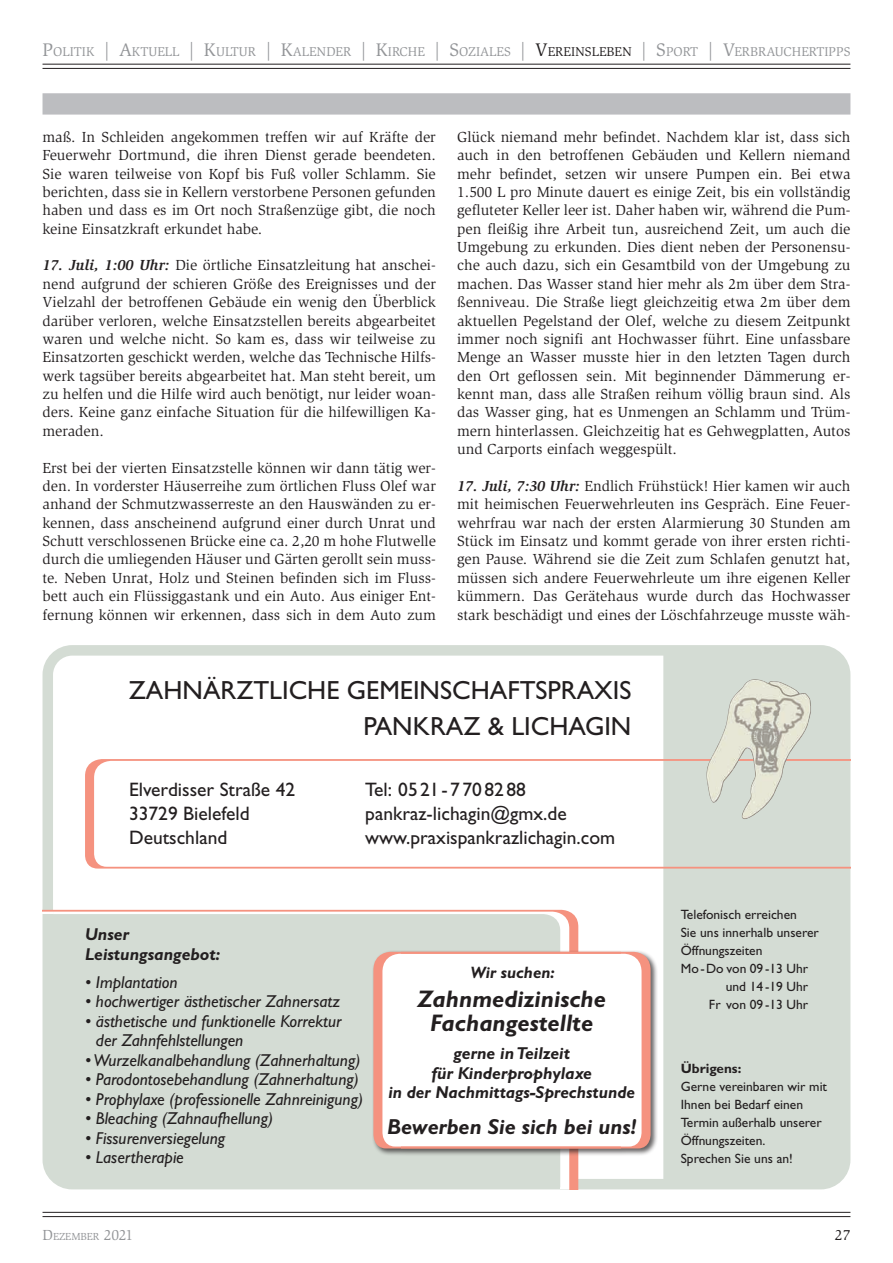
<style>
.page{position:relative;width:893px;height:1263px;background:#fff}
.page>*{position:absolute;margin:0;border:0;box-sizing:border-box;transform-origin:0 0}
.t1{font:26.25px/36px "Gill Sans";color:#231f20;text-align:right}
.t2{font:italic 700 24px/24px "Gill Sans";color:#231f20;text-align:center}
.t3{font:italic 700 21.75px "Gill Sans";color:#231f20}
.t4{font:19.5px/24px "Gill Sans";color:#231f20}
.t5{font:italic 17.25px/19.5px "Gill Sans";color:#231f20}
.t6{font:italic 700 17.25px/19.5px "Gill Sans";color:#231f20}
.t7{font:italic 700 16.5px "Gill Sans";color:#231f20}
.t8{font:15px/18.5px "Slimbach Std";color:#231f20;text-align:justify}
.t9{font:15px "Slimbach Std";color:#231f20}
.t10{font:13.5px/18px "Gill Sans";color:#231f20}
.t11{font:700 13.5px "Gill Sans";color:#231f20}
.t12{font:13.2px "Slimbach Std";color:#939598}
.t13{font:10.5px "Slimbach Std";color:#939598}
.s1{font-size:18.75px}
.s2{font-size:18.75px;color:#231f20}
.s3{color:#231f20}
.s4{font-weight:700;font-style:italic}
.s5{font-size:15px}
</style>
<div class="page">
<hr style="left:43px;top:64px;width:807px;height:1px;background:#231f20">
<hr style="left:43px;top:68px;width:807px;height:1px;background:#231f20">
<hr style="left:43px;top:1212px;width:807px;height:1px;background:#231f20">
<hr style="left:43px;top:1216px;width:807px;height:1px;background:#231f20">
<div style="left:43px;top:645px;width:807px;height:544px;border:10px solid #d4dcd4;border-radius:25px"></div>
<div style="left:663px;top:647px;width:183px;height:540px;background:#d4dcd4"></div>
<svg style="left:85px;top:759px;width:765px;height:109px"></svg>
<img style="left:706px;top:679px;width:105px;height:140px">
<div style="left:43px;top:910px;width:535px;height:279px;background:#d4dcd4"></div>
<div style="left:372px;top:950px;width:286px;height:206px;background:#231f20;opacity:.7"></div>
<svg style="left:373px;top:952px;width:28px;height:196px"></svg>
<svg style="left:401px;top:952px;width:250px;height:196px"></svg>
<div style="left:43px;top:93px;width:807px;height:22px;background:#bcbdc0"></div>
<p class="t12" style="left:43px;top:44px;width:794px"><span class="s1">P</span>OLITIK <span class="s1">| A</span>KTUELL <span class="s1">| K</span>ULTUR <span class="s1">| K</span>ALENDER <span class="s1">| K</span>IRCHE <span class="s1">| S</span>OZIALES <span class="s1">|</span> <span class="s2">V</span><span class="s3">EREINSLEBEN</span> <span class="s1">| S</span>PORT <span class="s1">| V</span>ERBRAUCHERTIPPS</p>
<p class="t8" style="left:43px;top:128px;width:395px">maß. In Schleiden angekommen treffen wir auf Kräfte der Feuerwehr Dortmund, die ihren Dienst gerade beendeten.<br>Sie waren teilweise von Kopf bis Fuß voller Schlamm. Sie berichten, dass sie in Kellern verstorbene Personen gefunden haben und dass es im Ort noch Straßenzüge gibt, die noch keine Einsatzkraft erkundet habe.</p>
<p class="t8" style="left:43px;top:256px;width:395px"><span class="s4">17. Juli, 1:00 Uhr:</span> Die örtliche Einsatzleitung hat anschei&shy;nend aufgrund der schieren Größe des Ereignisses und der Vielzahl der betroffenen Gebäude ein wenig den Überblick darüber verloren, welche Einsatzstellen bereits abgearbeitet waren und welche nicht. So kam es, dass wir teilweise zu Einsatzorten geschickt werden, welche das Technische Hilfs&shy;werk tagsüber bereits abgearbeitet hat. Man steht bereit, um zu helfen und die Hilfe wird auch benötigt, nur leider woan&shy;ders. Keine ganz einfache Situation für die hilfewilligen Ka&shy;meraden.</p>
<p class="t8" style="left:43px;top:458px;width:395px">Erst bei der vierten Einsatzstelle können wir dann tätig wer&shy;den. In vorderster Häuserreihe zum örtlichen Fluss Olef war anhand der Schmutzwasserreste an den Hauswänden zu er&shy;kennen, dass anscheinend aufgrund einer durch Unrat und Schutt verschlossenen Brücke eine ca. 2,20 m hohe Flutwelle durch die umliegenden Häuser und Gärten gerollt sein muss&shy;te. Neben Unrat, Holz und Steinen befinden sich im Fluss&shy;bett auch ein Flüssiggastank und ein Auto. Aus einiger Ent&shy;fernung können wir erkennen, dass sich in dem Auto zum</p>
<p class="t8" style="left:457px;top:128px;width:395px">Glück niemand mehr befindet. Nachdem klar ist, dass sich auch in den betroffenen Gebäuden und Kellern niemand mehr befindet, setzen wir unsere Pumpen ein. Bei etwa 1.500 L pro Minute dauert es einige Zeit, bis ein vollständig gefluteter Keller leer ist. Daher haben wir, während die Pum&shy;pen fleißig ihre Arbeit tun, ausreichend Zeit, um auch die Umgebung zu erkunden. Dies dient neben der Personensu&shy;che auch dazu, sich ein Gesamtbild von der Umgebung zu machen. Das Wasser stand hier mehr als 2m über dem Stra&shy;ßenniveau. Die Straße liegt gleichzeitig etwa 2m über dem aktuellen Pegelstand der Olef, welche zu diesem Zeitpunkt immer noch signifi ant Hochwasser führt. Eine unfassbare Menge an Wasser musste hier in den letzten Tagen durch den Ort geflossen sein. Mit beginnender Dämmerung er&shy;kennt man, dass alle Straßen reihum völlig braun sind. Als das Wasser ging, hat es Unmengen an Schlamm und Trüm&shy;mern hinterlassen. Gleichzeitig hat es Gehwegplatten, Autos und Carports einfach weggespült.</p>
<p class="t8" style="left:457px;top:477px;width:395px"><span class="s4">17. Juli, 7:30 Uhr:</span> Endlich Frühstück! Hier kamen wir auch mit heimischen Feuerwehrleuten ins Gespräch. Eine Feuer&shy;wehrfrau war nach der ersten Alarmierung 30 Stunden am Stück im Einsatz und kommt gerade von ihrer ersten richti&shy;gen Pause. Während sie die Zeit zum Schlafen genutzt hat, müssen sich andere Feuerwehrleute um ihre eigenen Keller kümmern. Das Gerätehaus wurde durch das Hochwasser stark beschädigt und eines der Löschfahrzeuge musste wäh-</p>
<h1 class="t1" style="left:129px;top:672px;width:504px">ZAHNÄRZTLICHE GEMEINSCHAFTSPRAXIS<br>PANKRAZ &amp; LICHAGIN</h1>
<h3 class="t4" style="left:129px;top:777px;width:168px">Elverdisser Straße 42<br>33729 Bielefeld<br>Deutschland</h3>
<h3 class="t4" style="left:365px;top:777px;width:251px">Tel: 05 21 - 7 70 82 88 pankraz-lichagin@gmx.de www.praxispankrazlichagin.com</h3>
<p class="t6" style="left:85px;top:925px;width:137px">Unser<br>Leistungsangebot:</p>
<p class="t5" style="left:85px;top:972px;width:94px">• Implantation</p>
<p class="t5" style="left:85px;top:992px;width:257px">• hochwertiger ästhetischer Zahnersatz</p>
<p class="t5" style="left:96px;top:1011px;width:247px;text-indent:-11px">• ästhetische und funktionelle Korrektur der Zahnfehlstellungen</p>
<p class="t5" style="left:85px;top:1050px;width:277px">• Wurzelkanalbehandlung (Zahnerhaltung)</p>
<p class="t5" style="left:85px;top:1070px;width:275px">• Parodontosebehandlung (Zahnerhaltung)</p>
<p class="t5" style="left:85px;top:1089px;width:280px">• Prophylaxe (professionelle Zahnreinigung)</p>
<p class="t5" style="left:85px;top:1109px;width:190px">• Bleaching (Zahnaufhellung)</p>
<p class="t5" style="left:85px;top:1128px;width:142px">• Fissurenversiegelung</p>
<p class="t5" style="left:85px;top:1148px;width:100px">• Lasertherapie</p>
<p class="t7" style="left:470px;top:963px;width:86px">Wir suchen:</p>
<h2 class="t2" style="left:417px;top:987px;width:190px">Zahnmedizinische<br>Fachangestellte</h2>
<p class="t6" style="left:388px;top:1044px;width:248px;text-align:center">gerne in Teilzeit<br>für Kinderprophylaxe<br>in der Nachmittags-Sprechstunde</p>
<h3 class="t3" style="left:387px;top:1114px;width:251px">Bewerben Sie sich bei uns!</h3>
<p class="t10" style="left:681px;top:905px;width:118px">Telefonisch erreichen</p>
<p class="t10" style="left:681px;top:923px;width:140px">Sie uns innerhalb unserer</p>
<p class="t10" style="left:681px;top:941px;width:83px">Öffnungszeiten</p>
<p class="t10" style="left:681px;top:959px;width:129px">Mo-Do von 09 -13 Uhr</p>
<p class="t10" style="left:726px;top:977px;width:84px">und 14 -19 Uhr</p>
<p class="t10" style="left:709px;top:995px;width:101px">Fr von 09 -13 Uhr</p>
<p class="t11" style="left:681px;top:1061px;width:62px">Übrigens:</p>
<p class="t10" style="left:681px;top:1078px;width:148px">Gerne vereinbaren wir mit<br>Ihnen bei Bedarf einen<br>Termin außerhalb unserer<br>Öffnungszeiten.<br>Sprechen Sie uns an!</p>
<p class="t13" style="left:43px;top:1230px;width:92px"><span class="s5">D</span>EZEMBER <span class="s5">2021</span></p>
<p class="t9" style="left:835px;top:1226px;width:17px">27</p>
</div>
